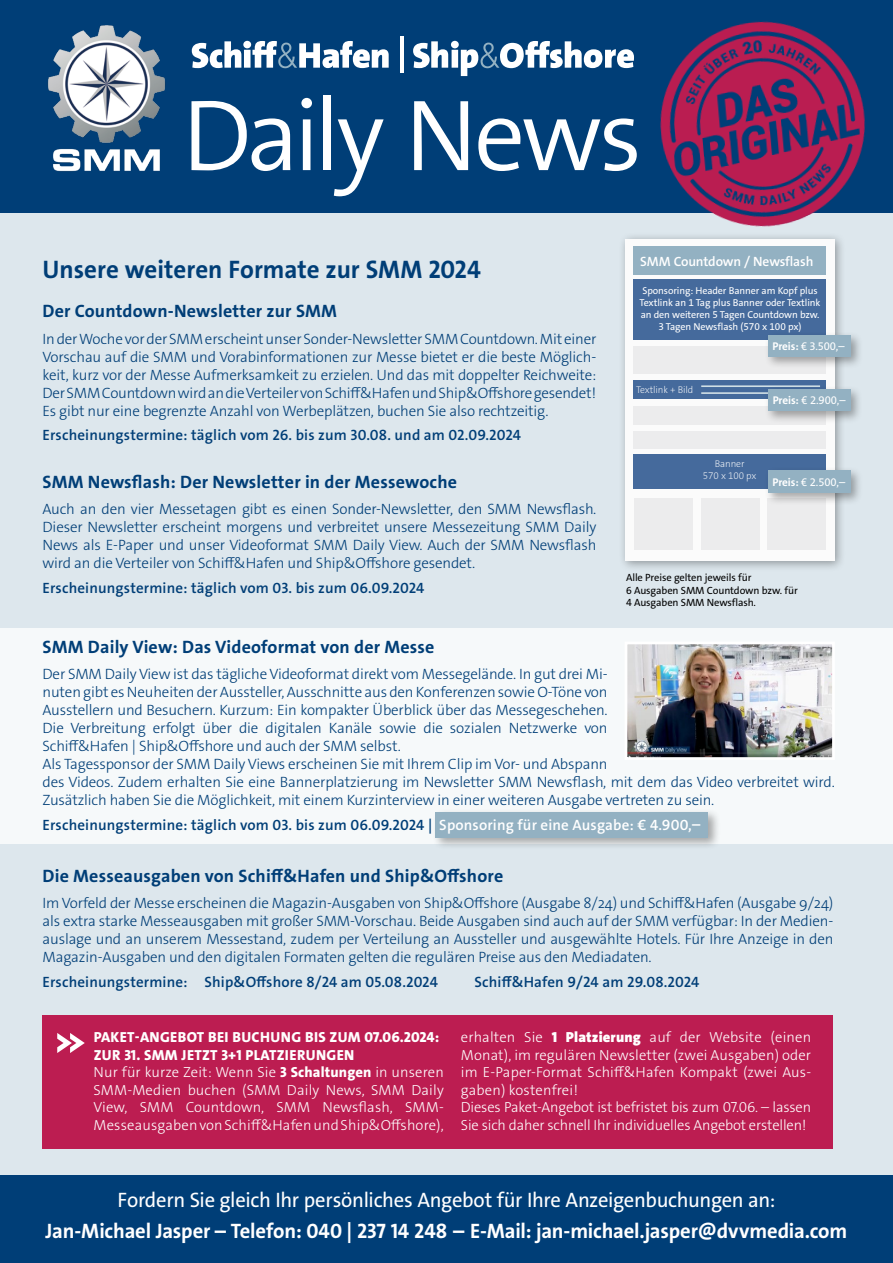
<style>
.page{position:relative;width:893px;height:1263px;background:#dde7ed}
.page>*{position:absolute;margin:0;border:0;box-sizing:border-box;transform-origin:0 0}
.t1{font:300 102px "The Sans Os F";letter-spacing:-.04em;color:#fff}
.t2{font:700 25.5px "The Sans Os F";color:#003e77}
.t3{font:700 21px "The Sans Os F";letter-spacing:-.01em;color:#fff}
.t4{font:21px "The Sans Os F";letter-spacing:-.015em;color:#fff}
.t5{font:700 18px "The Sans Os F";letter-spacing:.01em;color:#003e77}
.t6{font:300 15px/18px "The Sans Os F";letter-spacing:-.01em;color:#003e77;text-align:justify}
.t7{font:600 15px "The Sans Os F";letter-spacing:.01em;color:#003e77}
.t8{font:300 14.7px/17.5px "The Sans Os F";letter-spacing:.01em;color:#fff}
.t9{font:600 13.5px "The Sans Os F";letter-spacing:-.01em;color:#fff}
.t10{font:11.25px "The Sans Os F";letter-spacing:-.01em;color:#fff}
.t11{font:10.5px/12.6px "The Sans Os F";letter-spacing:-.01em;color:#000}
.t12{font:10.05px/12px "The Sans Os F";letter-spacing:-.01em;color:#fff;text-align:center}
.t13{font:200 9.75px/11.7px "The Sans Os F";letter-spacing:-.01em;color:#fff;text-align:center}
.s1{font-weight:700}
.s2{color:#fff}
.s3{font-weight:800}
.s4{font-weight:900}
</style>
<div class="page">
<div style="left:0;top:628px;width:893px;height:215px;background:#f6f9fa"></div>
<div style="left:0;top:0;width:893px;height:213px;background:#003e77"></div>
<div style="left:0;top:1175px;width:893px;height:88px;background:#003e77"></div>
<img style="left:48px;top:25px;width:118px;height:147px">
<svg style="left:192px;top:41px;width:197px;height:27px"></svg>
<svg style="left:413px;top:41px;width:221px;height:35px"></svg>
<hr style="left:400px;top:36px;width:3px;height:36px;background:#fff">
<img style="left:660px;top:21px;width:206px;height:206px">
<div style="left:432px;top:808px;width:288px;height:42px;background:#000;opacity:.34"></div>
<div style="left:436px;top:812px;width:272px;height:26px;background:#93b1c2"></div>
<div style="left:43px;top:1015px;width:790px;height:134px;background:#bc1d51"></div>
<svg style="left:57px;top:1033px;width:28px;height:20px"></svg>
<div style="left:618px;top:232px;width:228px;height:340px;background:#000;opacity:.35"></div>
<div style="left:625px;top:239px;width:210px;height:322px;background:#fbfbfb"></div>
<div style="left:633px;top:246px;width:193px;height:29px;background:#93b1c2"></div>
<div style="left:767px;top:498px;width:59px;height:51px;background:#ececed"></div>
<div style="left:701px;top:498px;width:59px;height:51px;background:#ececed"></div>
<div style="left:634px;top:498px;width:59px;height:51px;background:#ececed"></div>
<div style="left:633px;top:346px;width:193px;height:28px;background:#ececed"></div>
<div style="left:633px;top:279px;width:193px;height:61px;background:#456a9c"></div>
<div style="left:633px;top:431px;width:193px;height:17px;background:#ececed"></div>
<div style="left:633px;top:406px;width:193px;height:19px;background:#ececed"></div>
<div style="left:633px;top:454px;width:193px;height:34px;background:#456a9c"></div>
<div style="left:633px;top:380px;width:193px;height:19px;background:#456a9c"></div>
<hr style="left:701px;top:392px;width:119px;height:2px;background:#d0dfe5">
<hr style="left:701px;top:385px;width:119px;height:2px;background:#d0dfe5">
<div style="left:764px;top:331px;width:99px;height:38px;background:#000;opacity:.34"></div>
<div style="left:768px;top:335px;width:82px;height:21px;background:#93b1c2"></div>
<div style="left:764px;top:467px;width:99px;height:39px;background:#000;opacity:.34"></div>
<div style="left:768px;top:471px;width:82px;height:22px;background:#93b1c2"></div>
<div style="left:764px;top:385px;width:99px;height:39px;background:#000;opacity:.34"></div>
<div style="left:768px;top:389px;width:82px;height:22px;background:#93b1c2"></div>
<img style="left:629px;top:645px;width:202px;height:111px">
<div style="left:625px;top:641px;width:210px;height:119px;border:3px solid #fff"></div>
<h1 class="t1" style="left:182px;top:70px;width:462px">Daily News</h1>
<h2 class="t2" style="left:43px;top:253px;width:440px">Unsere weiteren Formate zur SMM 2024</h2>
<p class="t5" style="left:43px;top:300px;width:296px">Der Countdown-Newsletter zur SMM</p>
<p class="t6" style="left:43px;top:330px;width:555px">In der Woche vor der SMM erscheint unser Sonder-Newsletter SMM Countdown. Mit einer Vorschau auf die SMM und Vorabinformationen zur Messe bietet er die beste Möglich&shy;keit, kurz vor der Messe Aufmerksamkeit zu erzielen. Und das mit doppelter Reichweite:<br>Der SMM Countdown wird an die Verteiler von Schiff&amp;Hafen und Ship&amp;Offshore gesendet!<br>Es gibt nur eine begrenzte Anzahl von Werbeplätzen, buchen Sie also rechtzeitig.</p>
<p class="t7" style="left:43px;top:426px;width:480px">Erscheinungstermine: täglich vom 26. bis zum 30.08. und am 02.09.2024</p>
<p class="t5" style="left:43px;top:470px;width:416px">SMM Newsflash: Der Newsletter in der Messewoche</p>
<p class="t6" style="left:43px;top:500px;width:555px">Auch an den vier Messetagen gibt es einen Sonder-Newsletter, den SMM Newsflash.<br>Dieser Newsletter erscheint morgens und verbreitet unsere Messezeitung SMM Daily News als E-Paper und unser Videoformat SMM Daily View. Auch der SMM Newsflash wird an die Verteiler von Schiff&amp;Hafen und Ship&amp;Offshore gesendet.</p>
<p class="t7" style="left:43px;top:578px;width:383px">Erscheinungstermine: täglich vom 03. bis zum 06.09.2024</p>
<p class="t9" style="left:640px;top:253px;width:175px">SMM Countdown / Newsflash</p>
<p class="t12" style="left:640px;top:284px;width:182px">Sponsoring: Header Banner am Kopf plus Textlink an 1 Tag plus Banner oder Textlink an den weiteren 5 Tagen Countdown bzw.<br>3 Tagen Newsflash (570 x 100 px)</p>
<p class="t13" style="left:636px;top:384px;width:59px">Textlink + Bild</p>
<p class="t10" style="left:772px;top:339px;width:74px"><span class="s1">Preis:</span> € 3.500,–</p>
<p class="t10" style="left:773px;top:393px;width:74px"><span class="s1">Preis:</span> € 2.900,–</p>
<p class="t13" style="left:703px;top:458px;width:55px">Banner<br>570 x 100 px</p>
<p class="t10" style="left:772px;top:475px;width:74px"><span class="s1">Preis:</span> € 2.500,–</p>
<p class="t11" style="left:626px;top:571px;width:173px">Alle Preise gelten jeweils für<br>6 Ausgaben SMM Countdown bzw. für<br>4 Ausgaben SMM Newsflash.</p>
<p class="t5" style="left:43px;top:635px;width:394px">SMM Daily View: Das Videoformat von der Messe</p>
<p class="t6" style="left:43px;top:665px;width:794px;text-align:left">Der SMM Daily View ist das tägliche Videoformat direkt vom Messegelände. In gut drei Mi-<br>nuten gibt es Neuheiten der Aussteller, Ausschnitte aus den Konferenzen sowie O-Töne von<br>Ausstellern und Besuchern. Kurzum: Ein kompakter Überblick über das Messegeschehen.<br>Die Verbreitung erfolgt über die digitalen Kanäle sowie die sozialen Netzwerke von<br>Schiff&amp;Hafen | Ship&amp;Offshore und auch der SMM selbst.<br>Als Tagessponsor der SMM Daily Views erscheinen Sie mit Ihrem Clip im Vor- und Abspann<br>des Videos. Zudem erhalten Sie eine Bannerplatzierung im Newsletter SMM Newsflash, mit dem das Video verbreitet wird.<br>Zusätzlich haben Sie die Möglichkeit, mit einem Kurzinterview in einer weiteren Ausgabe vertreten zu sein.</p>
<p class="t7" style="left:43px;top:815px;width:659px">Erscheinungstermine: täglich vom 03. bis zum 06.09.2024 | <span class="s2">Sponsoring für eine Ausgabe: € 4.900,–</span></p>
<p class="t5" style="left:43px;top:864px;width:462px">Die Messeausgaben von Schiff&amp;Hafen und Ship&amp;Offshore</p>
<p class="t6" style="left:43px;top:894px;width:792px">Im Vorfeld der Messe erscheinen die Magazin-Ausgaben von Ship&amp;Offshore (Ausgabe 8/24) und Schiff&amp;Hafen (Ausgabe 9/24) als extra starke Messeausgaben mit großer SMM-Vorschau. Beide Ausgaben sind auch auf der SMM verfügbar: In der Medien&shy;auslage und an unserem Messestand, zudem per Verteilung an Aussteller und ausgewählte Hotels. Für Ihre Anzeige in den Magazin-Ausgaben und den digitalen Formaten gelten die regulären Preise aus den Mediadaten.</p>
<p class="t7" style="left:43px;top:972px;width:397px">Erscheinungstermine: Ship&amp;Offshore 8/24 am 05.08.2024</p>
<p class="t7" style="left:475px;top:972px;width:226px">Schiff&amp;Hafen 9/24 am 29.08.2024</p>
<p class="t8" style="left:94px;top:1028px;width:352px"><span class="s3">PAKET-ANGEBOT BEI BUCHUNG BIS ZUM 07.06.2024:<br>ZUR 31. SMM JETZT 3+1 PLATZIERUNGEN<br></span>Nur für kurze Zeit: Wenn Sie <span class="s3">3 Schaltungen</span> in unseren SMM-Medien buchen (SMM Daily News, SMM Daily View, SMM Countdown, SMM Newsflash, SMM-Messeausgaben von Schiff&amp;Hafen und Ship&amp;Offshore),</p>
<p class="t8" style="left:461px;top:1028px;width:352px">erhalten Sie <span class="s4">1 Platzierung</span> auf der Website (einen Monat), im regulären Newsletter (zwei Ausgaben) oder im E-Paper-Format Schiff&amp;Hafen Kompakt (zwei Aus&shy;gaben) kostenfrei!<br>Dieses Paket-Angebot ist befristet bis zum 07.06. – lassen Sie sich daher schnell Ihr individuelles Angebot erstellen!</p>
<h3 class="t4" style="left:118px;top:1186px;width:659px">Fordern Sie gleich Ihr persönliches Angebot für Ihre Anzeigenbuchungen an:</h3>
<h3 class="t3" style="left:46px;top:1218px;width:803px">Jan-Michael Jasper – Telefon: 040 | 237 14 248 – E-Mail: jan-michael.jasper@dvvmedia.com</h3>
</div>
